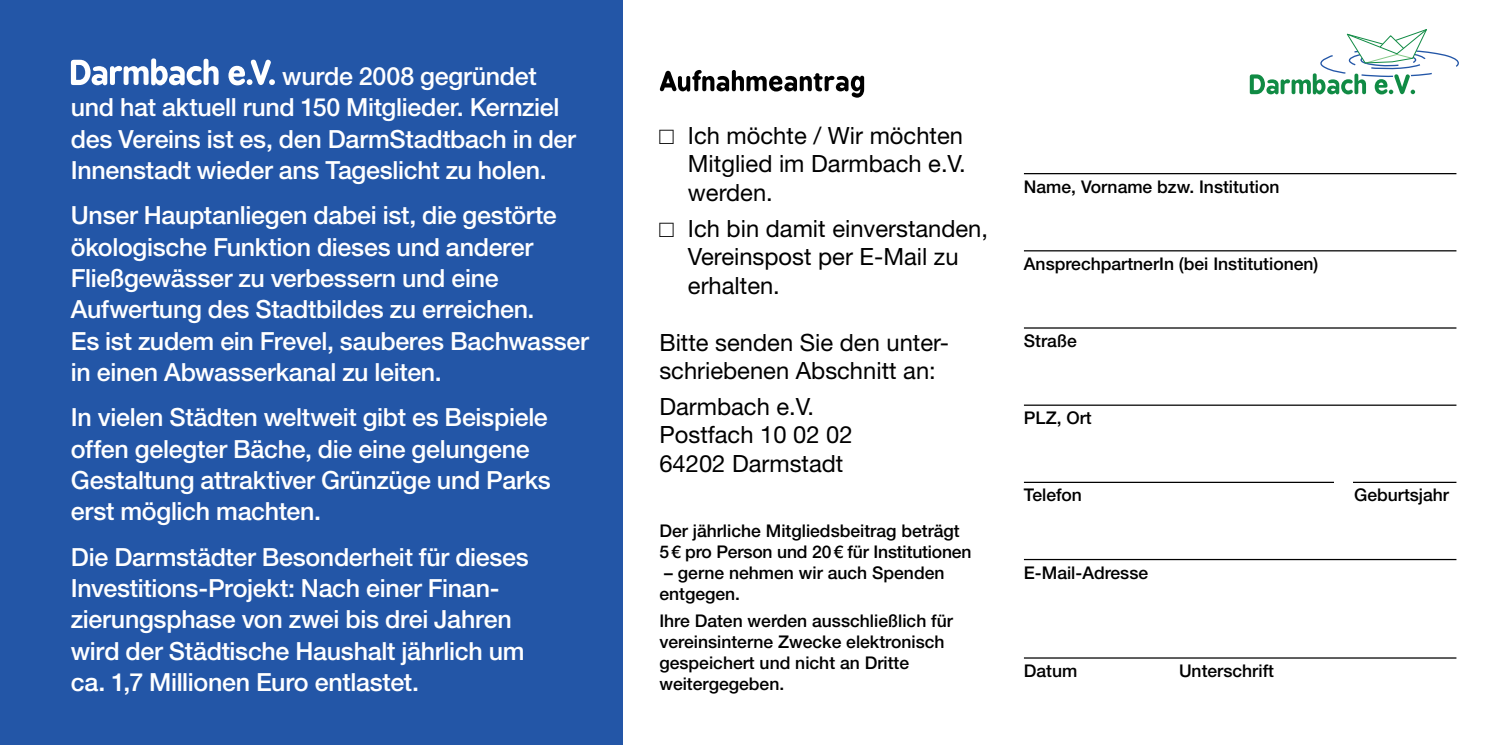
<style>
.page{position:relative;width:1489px;height:745px;background:#fff}
.page>*{position:absolute;margin:0;border:0;box-sizing:border-box;transform-origin:0 0}
.t1{font:500 25px/31.2px "Helvetica Neue LT";letter-spacing:-.01em;color:#fff}
.t2{font:23.75px/28.5px "Helvetica Neue LT";color:#000}
.t3{font:500 17.5px/21px "Helvetica Neue LT";color:#000}
.s1{font-family:"Andale Mono"}
</style>
<div class="page">
<div style="left:0;top:0;width:622px;height:744px;background:#2356a7"></div>
<svg style="left:71px;top:58px;width:204px;height:27px"></svg>
<svg style="left:660px;top:70px;width:204px;height:28px"></svg>
<hr style="left:1023px;top:173px;width:433px;height:1px;background:#000">
<hr style="left:1023px;top:250px;width:433px;height:1px;background:#000">
<hr style="left:1023px;top:327px;width:433px;height:1px;background:#000">
<hr style="left:1023px;top:404px;width:433px;height:1px;background:#000">
<hr style="left:1023px;top:481px;width:433px;height:1px;background:#000">
<hr style="left:1023px;top:558px;width:433px;height:1px;background:#000">
<hr style="left:1023px;top:657px;width:433px;height:1px;background:#000">
<div style="left:1334px;top:472px;width:19px;height:22px;background:#fff"></div>
<svg style="left:1249px;top:29px;width:210px;height:65px"></svg>
<p class="t1" style="left:71px;top:60px;width:506px;text-indent:211px">wurde 2008 gegründet und hat aktuell rund 150 Mitglieder. Kernziel des Vereins ist es, den DarmStadtbach in der Innenstadt wieder ans Tageslicht zu holen.</p>
<p class="t1" style="left:71px;top:199px;width:519px">Unser Hauptanliegen dabei ist, die gestörte ökologische Funktion dieses und anderer Fließgewässer zu verbessern und eine Aufwertung des Stadtbildes zu erreichen.<br>Es ist zudem ein Frevel, sauberes Bachwasser in einen Abwasserkanal zu leiten.</p>
<p class="t1" style="left:71px;top:401px;width:481px">In vielen Städten weltweit gibt es Beispiele offen gelegter Bäche, die eine gelungene Gestaltung attraktiver Grünzüge und Parks erst möglich machten.</p>
<p class="t1" style="left:71px;top:540px;width:459px">Die Darmstädter Besonderheit für dieses Investitions-Projekt: Nach einer Finan-- zierungsphase von zwei bis drei Jahren wird der Städtische Haushalt jährlich um ca. 1,7 Millionen Euro entlastet.</p>
<p class="t2" style="left:688px;top:121px;width:279px;text-align:justify;text-indent:-28px"><span class="s1">□</span> Ich möchte / Wir möchten Mitglied im Darmbach e.V. werden.</p>
<p class="t2" style="left:688px;top:213px;width:302px;text-indent:-28px"><span class="s1">□</span> Ich bin damit einverstanden,<br>Vereinspost per E-Mail zu erhalten.</p>
<p class="t2" style="left:659px;top:327px;width:289px">Bitte senden Sie den unter&shy;schriebenen Abschnitt an:</p>
<p class="t2" style="left:659px;top:391px;width:195px">Darmbach e.V.<br>Postfach 10 02 02<br>64202 Darmstadt</p>
<p class="t3" style="left:659px;top:519px;width:314px">Der jährliche Mitgliedsbeitrag beträgt<br>5€ pro Person und 20€ für Institutionen</p>
<p class="t3" style="left:659px;top:561px;width:286px">– gerne nehmen wir auch Spenden entgegen.</p>
<p class="t3" style="left:659px;top:609px;width:295px">Ihre Daten werden ausschließlich für vereinsinterne Zwecke elektronisch gespeichert und nicht an Dritte weitergegeben.</p>
<p class="t3" style="left:1023px;top:176px;width:257px">Name, Vorname bzw. Institution</p>
<p class="t3" style="left:1023px;top:253px;width:296px">AnsprechpartnerIn (bei Institutionen)</p>
<p class="t3" style="left:1023px;top:330px;width:54px">Straße</p>
<p class="t3" style="left:1023px;top:407px;width:69px">PLZ, Ort</p>
<p class="t3" style="left:1023px;top:484px;width:60px">Telefon</p>
<p class="t3" style="left:1353px;top:484px;width:96px">Geburtsjahr</p>
<p class="t3" style="left:1023px;top:561px;width:126px">E-Mail-Adresse</p>
<p class="t3" style="left:1023px;top:659px;width:55px">Datum</p>
<p class="t3" style="left:1178px;top:659px;width:96px">Unterschrift</p>
</div>
